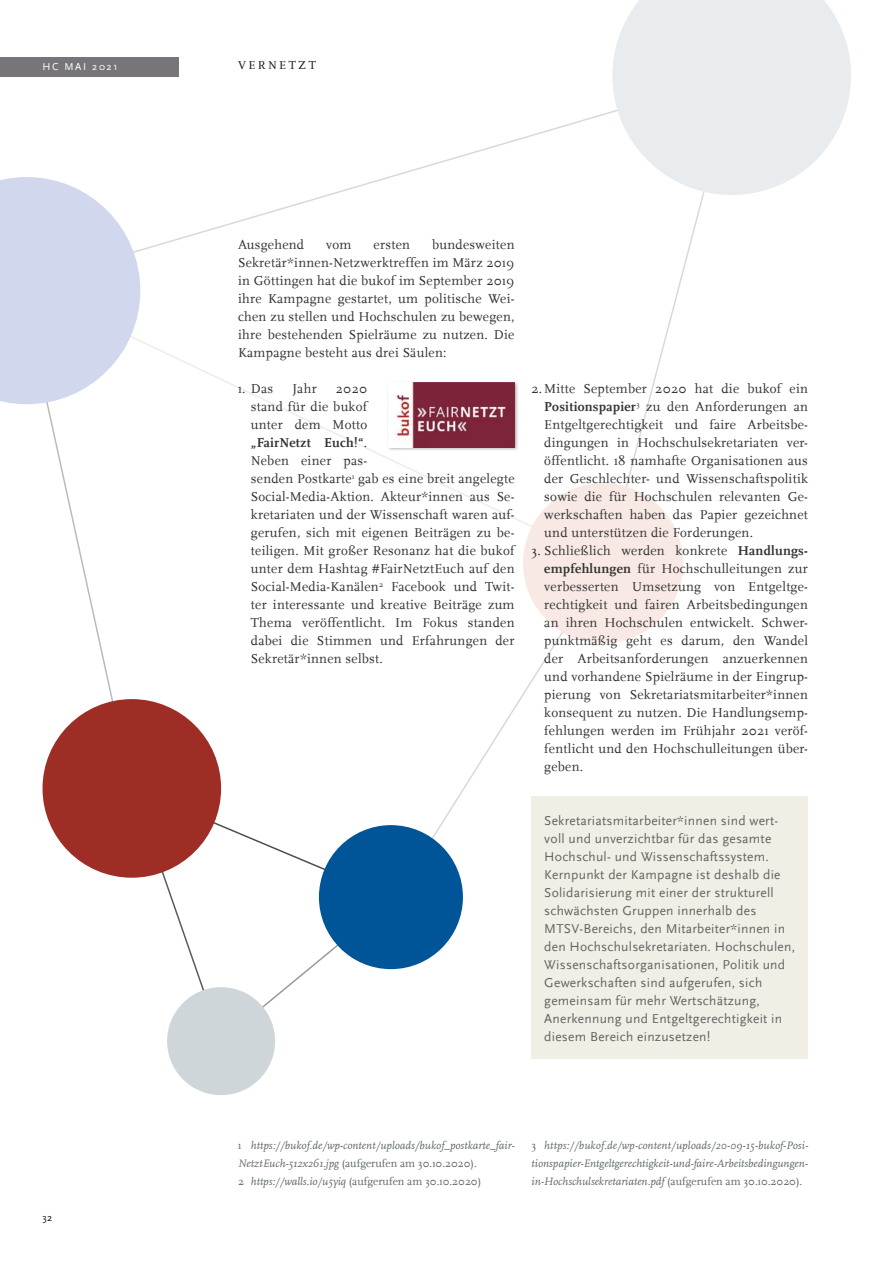
<style>
.page{position:relative;width:893px;height:1263px;background:#fff}
.page>*{position:absolute;margin:0;border:0;box-sizing:border-box;transform-origin:0 0}
.t1{font:13.5px/18px "HU Scala";letter-spacing:.02em;color:#313130;text-align:justify}
.t2{font:13.5px/18px "HU Scala Sans";letter-spacing:.02em;color:#636362}
.t3{font:12px "HU Scala";letter-spacing:.2em;color:#131413}
.t4{font:italic 11.25px/18px "HU Scala";letter-spacing:.005em;color:#5e666a}
.t5{font:10.5px "HU Scala Sans";letter-spacing:.155em;color:#fff}
.t6{font:10.5px "HU Scala Sans";color:#131413}
.s1{font-weight:700}
.s2{font-style:normal}
</style>
<div class="page">
<div style="left:0;top:57px;width:179px;height:19px;background:#77757a"></div>
<svg style="left:42px;top:404px;width:81px;height:387px"></svg>
<svg style="left:19px;top:76px;width:586px;height:211px"></svg>
<svg style="left:605px;top:111px;width:99px;height:443px"></svg>
<svg style="left:399px;top:578px;width:195px;height:311px"></svg>
<div style="left:523px;top:483px;width:160px;height:160px;background:#f8e9e4;border-radius:50%"></div>
<svg style="left:141px;top:787px;width:254px;height:247px"></svg>
<div style="left:386px;top:381px;width:133px;height:70px;background:#131413;opacity:.35"></div>
<img style="left:388px;top:383px;width:126px;height:64px">
<div style="left:43px;top:699px;width:178px;height:179px;background:#9e2e25;border-radius:50%"></div>
<div style="left:319px;top:825px;width:144px;height:144px;background:#005598;border-radius:50%"></div>
<div style="left:167px;top:987px;width:108px;height:108px;background:#ced6da;border-radius:50%"></div>
<svg style="left:612px;top:0;width:239px;height:195px;fill:#e8ecee"></svg>
<div style="left:531px;top:796px;width:277px;height:263px;background:#f1efe5"></div>
<svg style="left:0;top:177px;width:140px;height:227px"></svg>
<p class="t5" style="left:43px;top:61px;width:77px">HC MAI 2021</p>
<p class="t3" style="left:238px;top:59px;width:79px">VERNETZT</p>
<p class="t6" style="left:43px;top:1212px;width:11px">32</p>
<p class="t1" style="left:238px;top:236px;width:68px">Ausgehend</p>
<p class="t1" style="left:326px;top:236px;width:27px">vom</p>
<p class="t1" style="left:374px;top:236px;width:38px">ersten</p>
<p class="t1" style="left:238px;top:236px;width:278px;text-indent:194px">bundesweiten Sekretär*innen-Netzwerktreffen im März 2019 in Göttingen hat die bukof im September 2019 ihre Kampagne gestartet, um politische Wei&shy;chen zu stellen und Hochschulen zu bewegen, ihre bestehenden Spielräume zu nutzen. Die Kampagne besteht aus drei Säulen:</p>
<p class="t1" style="left:238px;top:380px;width:37px">1. Das</p>
<p class="t1" style="left:292px;top:380px;width:26px">Jahr</p>
<p class="t1" style="left:251px;top:380px;width:265px;text-align:left;text-indent:85px">2020<br>stand für die bukof<br>unter dem Motto<br><span class="s1">„FairNetzt Euch!“</span>.<br>Neben einer pas-<br>senden Postkarte<sup>1</sup> gab es eine breit angelegte Social-Media-Aktion. Akteur*innen aus Se&shy;kretariaten und der Wissenschaft waren auf&shy;gerufen, sich mit eigenen Beiträgen zu be&shy;teiligen. Mit großer Resonanz hat die bukof unter dem Hashtag #FairNetztEuch auf den Social-Media-Kanälen<sup>2</sup> Facebook und Twit&shy;ter interessante und kreative Beiträge zum Thema veröffentlicht. Im Fokus standen dabei die Stimmen und Erfahrungen der Sekretär*innen selbst.</p>
<p class="t1" style="left:544px;top:380px;width:265px;text-indent:-13px">2.Mitte September 2020 hat die bukof ein <span class="s1">Positionspapier</span><sup>3</sup> zu den Anforderungen an Entgeltgerechtigkeit und faire Arbeitsbe&shy;dingungen in Hochschulsekretariaten ver&shy;öffentlicht. 18 namhafte Organisationen aus der Geschlechter- und Wissenschaftspolitik sowie die für Hochschulen relevanten Ge&shy;werkschaften haben das Papier gezeichnet und unterstützen die Forderungen.</p>
<p class="t1" style="left:544px;top:542px;width:265px;text-indent:-13px">3. Schließlich werden konkrete <span class="s1">Handlungs&shy;empfehlungen</span> für Hochschulleitungen zur verbesserten Umsetzung von Entgeltge&shy;rechtigkeit und fairen Arbeitsbedingungen an ihren Hochschulen entwickelt. Schwer&shy;punktmäßig geht es darum, den Wandel der Arbeitsanforderungen anzuerkennen und vorhandene Spielräume in der Eingrup&shy;pierung von Sekretariatsmitarbeiter*innen konsequent zu nutzen. Die Handlungsemp&shy;fehlungen werden im Frühjahr 2021 veröf&shy;fentlicht und den Hochschulleitungen über&shy;geben.</p>
<p class="t2" style="left:544px;top:812px;width:252px">Sekretariatsmitarbeiter*innen sind wert&shy;voll und unverzichtbar für das gesamte Hochschul- und Wissenschaftssystem.<br>Kernpunkt der Kampagne ist deshalb die Solidarisierung mit einer der strukturell schwächsten Gruppen innerhalb des MTSV-Bereichs, den Mitarbeiter*innen in den Hochschulsekretariaten. Hochschulen, Wissenschaftsorganisationen, Politik und Gewerkschaften sind aufgerufen, sich gemeinsam für mehr Wertschätzung, Anerkennung und Entgeltgerechtigkeit in diesem Bereich einzusetzen!</p>
<p class="t4" style="left:238px;top:1137px;width:278px"><span class="s2">1</span> https://bukof.de/wp-content/uploads/bukof_postkarte_fair-<br>NetztEuch-512x261.jpg <span class="s2">(aufgerufen am 30.10.2020).<br>2</span> https://walls.io/u5yiq <span class="s2">(aufgerufen am 30.10.2020)</span></p>
<p class="t4" style="left:531px;top:1137px;width:278px;text-align:justify"><span class="s2">3</span> https://bukof.de/wp-content/uploads/20-09-15-bukof-Posi&shy;tionspapier-Entgeltgerechtigkeit-und-faire-Arbeitsbedingungen&shy;in-Hochschulsekretariaten.pdf <span class="s2">(aufgerufen am 30.10.2020).</span></p>
</div>
